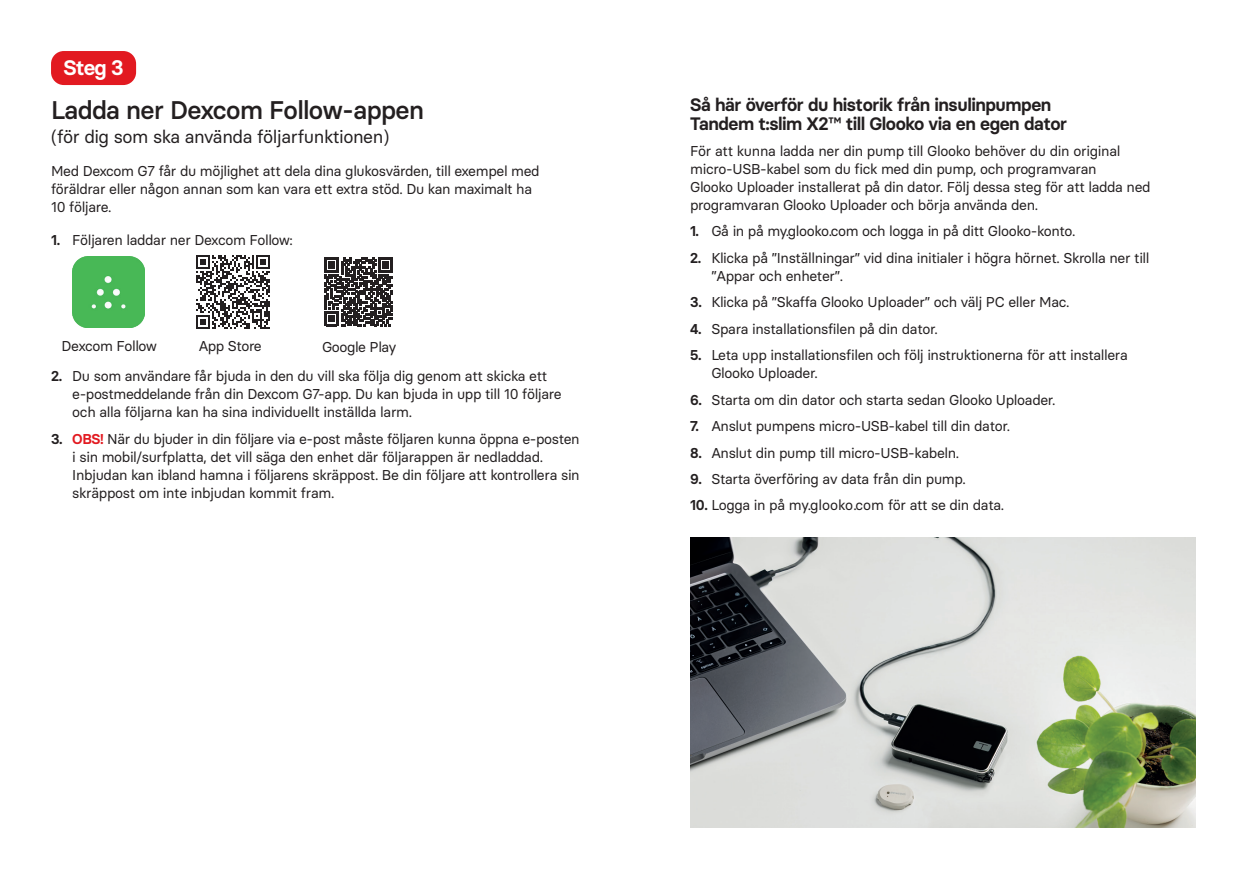
<style>
.page{position:relative;width:1259px;height:893px;background:#fff}
.page>*{position:absolute;margin:0;border:0;box-sizing:border-box;transform-origin:0 0}
.t1{font:500 25.5px "Basier Circle";letter-spacing:-.025em;color:#231f20}
.t2{font:600 21px "Basier Circle";color:#fff}
.t3{font:600 18px/19.5px "Basier Circle";letter-spacing:-.025em;color:#231f20}
.t4{font:18px "Basier Circle";letter-spacing:-.025em;color:#231f20}
.t5{font:14.25px/18px "Basier Circle";letter-spacing:-.025em;color:#231f20}
.s1{font-weight:600}
.s2{font-weight:600;color:#e21a21}
</style>
<div class="page">
<div style="left:51px;top:51px;width:85px;height:34px;background:#e21a21;border-radius:13px"></div>
<svg style="left:196px;top:255px;width:74px;height:74px"></svg>
<svg style="left:324px;top:258px;width:69px;height:68px"></svg>
<img style="left:690px;top:538px;width:505px;height:289px">
<img style="left:73px;top:256px;width:72px;height:72px">
<h2 class="t2" style="left:63px;top:55px;width:62px">Steg 3</h2>
<h1 class="t1" style="left:51px;top:94px;width:374px">Ladda ner Dexcom Follow-appen</h1>
<p class="t4" style="left:51px;top:126px;width:340px">(för dig som ska använda följarfunktionen)</p>
<p class="t5" style="left:51px;top:161px;width:490px">Med Dexcom G7 får du möjlighet att dela dina glukosvärden, till exempel med föräldrar eller någon annan som kan vara ett extra stöd. Du kan maximalt ha<br>10 följare.</p>
<p class="t5" style="left:51px;top:230px;width:243px"><span class="s1">1.</span> Följaren laddar ner Dexcom Follow:</p>
<p class="t5" style="left:62px;top:337px;width:97px">Dexcom Follow</p>
<p class="t5" style="left:199px;top:337px;width:65px">App Store</p>
<p class="t5" style="left:322px;top:337px;width:76px">Google Play</p>
<p class="t5" style="left:72px;top:367px;width:491px;text-indent:-21px"><span class="s1">2.</span> Du som användare får bjuda in den du vill ska följa dig genom att skicka ett e-postmeddelande från din Dexcom G7-app. Du kan bjuda in upp till 10 följare och alla följarna kan ha sina individuellt inställda larm.</p>
<p class="t5" style="left:72px;top:430px;width:509px;text-indent:-21px"><span class="s1">3.</span> <span class="s2">OBS!</span> När du bjuder in din följare via e-post måste följaren kunna öppna e-posten i sin mobil/surfplatta, det vill säga den enhet där följarappen är nedladdad.<br>Inbjudan kan ibland hamna i följarens skräppost. Be din följare att kontrollera sin skräppost om inte inbjudan kommit fram.</p>
<p class="t3" style="left:690px;top:94px;width:378px">Så här överför du historik från insulinpumpen<br>Tandem t:slim X2™ till Glooko via en egen dator</p>
<p class="t5" style="left:690px;top:141px;width:462px">För att kunna ladda ner din pump till Glooko behöver du din original micro-USB-kabel som du fick med din pump, och programvaran<br>Glooko Uploader installerat på din dator. Följ dessa steg för att ladda ned programvaran Glooko Uploader och börja använda den.</p>
<p class="t5" style="left:690px;top:222px;width:387px"><span class="s1">1.</span> Gå in på my.glooko.com och logga in på ditt Glooko-konto.</p>
<p class="t5" style="left:711px;top:248px;width:439px;text-indent:-21px"><span class="s1">2.</span> Klicka på ”Inställningar” vid dina initialer i högra hörnet. Skrolla ner till ”Appar och enheter”.</p>
<p class="t5" style="left:690px;top:293px;width:381px"><span class="s1">3.</span> Klicka på ”Skaffa Glooko Uploader” och välj PC eller Mac.</p>
<p class="t5" style="left:690px;top:319px;width:249px"><span class="s1">4.</span> Spara installationsfilen på din dator.</p>
<p class="t5" style="left:711px;top:346px;width:418px;text-indent:-21px"><span class="s1">5.</span> Leta upp installationsfilen och följ instruktionerna för att installera<br>Glooko Uploader.</p>
<p class="t5" style="left:690px;top:390px;width:367px"><span class="s1">6.</span> Starta om din dator och starta sedan Glooko Uploader.</p>
<p class="t5" style="left:690px;top:417px;width:321px"><span class="s1">7.</span> Anslut pumpens micro-USB-kabel till din dator.</p>
<p class="t5" style="left:690px;top:443px;width:271px"><span class="s1">8.</span> Anslut din pump till micro-USB-kabeln.</p>
<p class="t5" style="left:690px;top:470px;width:277px"><span class="s1">9.</span> Starta överföring av data från din pump.</p>
<p class="t5" style="left:690px;top:495px;width:316px"><span class="s1">10.</span> Logga in på my.glooko.com för att se din data.</p>
</div>
